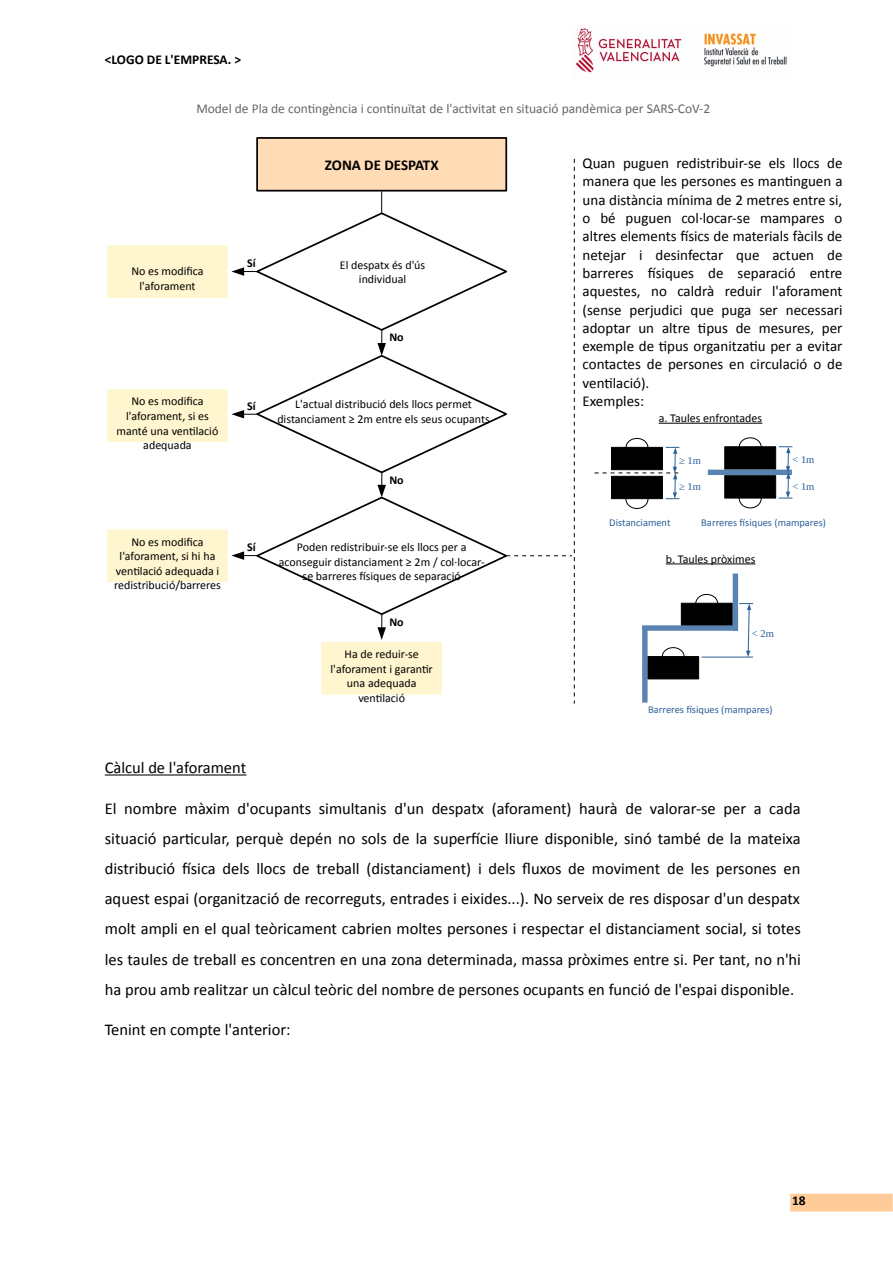
<style>
.page{position:relative;width:893px;height:1263px;background:#fff}
.page>*{position:absolute;margin:0;border:0;box-sizing:border-box;transform-origin:0 0}
.t1{font:16.5px/30.2px "Calibri";color:#000;text-align:justify}
.t2{font:15px/18.3px "Calibri";color:#000}
.t3{font:700 15px "Calibri";color:#000}
.t4{font:13.5px "Calibri";letter-spacing:-.005em;color:#666}
.t5{font:700 13.5px "Calibri";color:#000}
.t6{font:12px/14.5px "Calibri";color:#000;text-align:center}
.t7{font:700 12px "Calibri";letter-spacing:-.005em;color:#000}
.t8{font:10.5px "Calibri";color:#2a6099}
.t9{font:10.5px "Liberation Serif";color:#2a6099}
</style>
<div class="page">
<div style="left:790px;top:1194px;width:103px;height:17px;background:#fc9"></div>
<hr style="left:105px;top:774px;width:141px;height:1px;background:#000">
<img style="left:575px;top:28px;width:212px;height:45px">
<hr style="left:659px;top:423px;width:103px;height:1px;background:#000">
<div style="left:662px;top:648px;width:22px;height:19px;border:1px solid #000;border-radius:50%"></div>
<svg style="left:648px;top:656px;width:51px;height:24px"></svg>
<div style="left:696px;top:594px;width:22px;height:20px;border:1px solid #000;border-radius:50%"></div>
<svg style="left:681px;top:602px;width:52px;height:23px"></svg>
<div style="left:642px;top:625px;width:93px;height:6px;background:#5983b0"></div>
<div style="left:642px;top:630px;width:6px;height:73px;background:#5983b0"></div>
<div style="left:733px;top:573px;width:5px;height:58px;background:#5983b0"></div>
<svg style="left:739px;top:603px;width:14px;height:54px"></svg>
<hr style="left:701px;top:657px;width:52px;height:1px;background:#2a6099">
<div style="left:626px;top:438px;width:22px;height:20px;border:1px solid #000;border-radius:50%"></div>
<div style="left:626px;top:489px;width:22px;height:19px;border:1px solid #000;border-radius:50%"></div>
<svg style="left:595px;top:447px;width:84px;height:52px"></svg>
<div style="left:739px;top:438px;width:22px;height:19px;border:1px solid #000;border-radius:50%"></div>
<div style="left:708px;top:470px;width:84px;height:5px;background:#5983b0"></div>
<div style="left:739px;top:488px;width:22px;height:20px;border:1px solid #000;border-radius:50%"></div>
<svg style="left:724px;top:446px;width:68px;height:53px"></svg>
<hr style="left:666px;top:563px;width:89px;height:1px;background:#000">
<svg style="left:107px;top:137px;width:468px;height:567px"></svg>
<p class="t5" style="left:105px;top:51px;width:138px">&lt;LOGO DE L'EMPRESA. &gt;</p>
<p class="t4" style="left:196px;top:100px;width:515px">Model de Pla de contingència i continuïtat de l'activitat en situació pandèmica per SARS-CoV-2</p>
<p class="t3" style="left:325px;top:155px;width:115px">ZONA DE DESPATX</p>
<p class="t6" style="left:131px;top:264px;width:74px">No es modifica l'aforament</p>
<p class="t6" style="left:117px;top:394px;width:103px">No es modifica l'aforament, si es manté una ventilació adequada</p>
<p class="t6" style="left:114px;top:534px;width:108px">No es modifica l'aforament, si hi ha ventilació adequada i redistribució/barreres</p>
<p class="t7" style="left:247px;top:256px;width:10px">Sí</p>
<p class="t6" style="left:340px;top:257px;width:87px">El despatx és d'ús individual</p>
<p class="t7" style="left:389px;top:330px;width:16px">No</p>
<p class="t7" style="left:247px;top:399px;width:10px">Sí</p>
<p class="t6" style="left:277px;top:397px;width:214px">L'actual distribució dels llocs permet distanciament ≥ 2m entre els seus ocupants</p>
<p class="t7" style="left:389px;top:472px;width:16px">No</p>
<p class="t7" style="left:247px;top:540px;width:10px">Sí</p>
<p class="t6" style="left:279px;top:539px;width:207px">Poden redistribuir-se els llocs per a aconseguir distanciament ≥ 2m / col·locar&shy;se barreres físiques de separació</p>
<p class="t7" style="left:389px;top:614px;width:16px">No</p>
<p class="t6" style="left:331px;top:647px;width:104px">Ha de reduir-se l'aforament i garantir una adequada ventilació</p>
<p class="t2" style="left:583px;top:154px;width:261px">Quan puguen redistribuir-se els llocs de manera que les persones es mantinguen a una distància mínima de 2 metres entre si, o bé puguen col·locar-se mampares o altres elements físics de materials fàcils de netejar i desinfectar que actuen de barreres físiques de separació entre aquestes, no caldrà reduir l'aforament (sense perjudici que puga ser necessari adoptar un altre tipus de mesures, per exemple de tipus organitzatiu per a evitar contactes de persones en circulació o de ventilació).<br>Exemples:</p>
<p class="t6" style="left:659px;top:410px;width:105px">a. Taules enfrontades</p>
<p class="t9" style="left:679px;top:454px;width:23px">≥ 1m</p>
<p class="t9" style="left:679px;top:481px;width:23px">≥ 1m</p>
<p class="t9" style="left:792px;top:454px;width:23px">&lt; 1m</p>
<p class="t9" style="left:792px;top:480px;width:23px">&lt; 1m</p>
<p class="t8" style="left:609px;top:516px;width:63px">Distanciament</p>
<p class="t8" style="left:701px;top:516px;width:126px">Barreres físiques (mampares)</p>
<p class="t6" style="left:666px;top:551px;width:91px">b. Taules pròximes</p>
<p class="t9" style="left:752px;top:628px;width:23px">&lt; 2m</p>
<p class="t8" style="left:648px;top:703px;width:126px">Barreres físiques (mampares)</p>
<p class="t1" style="left:105px;top:752px;width:143px">Càlcul de l'aforament</p>
<p class="t1" style="left:105px;top:793px;width:698px">El nombre màxim d'ocupants simultanis d'un despatx (aforament) haurà de valorar-se per a cada situació particular, perquè depén no sols de la superfície lliure disponible, sinó també de la mateixa distribució física dels llocs de treball (distanciament) i dels fluxos de moviment de les persones en aquest espai (organització de recorreguts, entrades i eixides...). No serveix de res disposar d'un despatx molt ampli en el qual teòricament cabrien moltes persones i respectar el distanciament social, si totes les taules de treball es concentren en una zona determinada, massa pròximes entre si. Per tant, no n'hi ha prou amb realitzar un càlcul teòric del nombre de persones ocupants en funció de l'espai disponible.</p>
<p class="t1" style="left:105px;top:1015px;width:187px">Tenint en compte l'anterior:</p>
<p class="t5" style="left:792px;top:1192px;width:15px">18</p>
</div>
